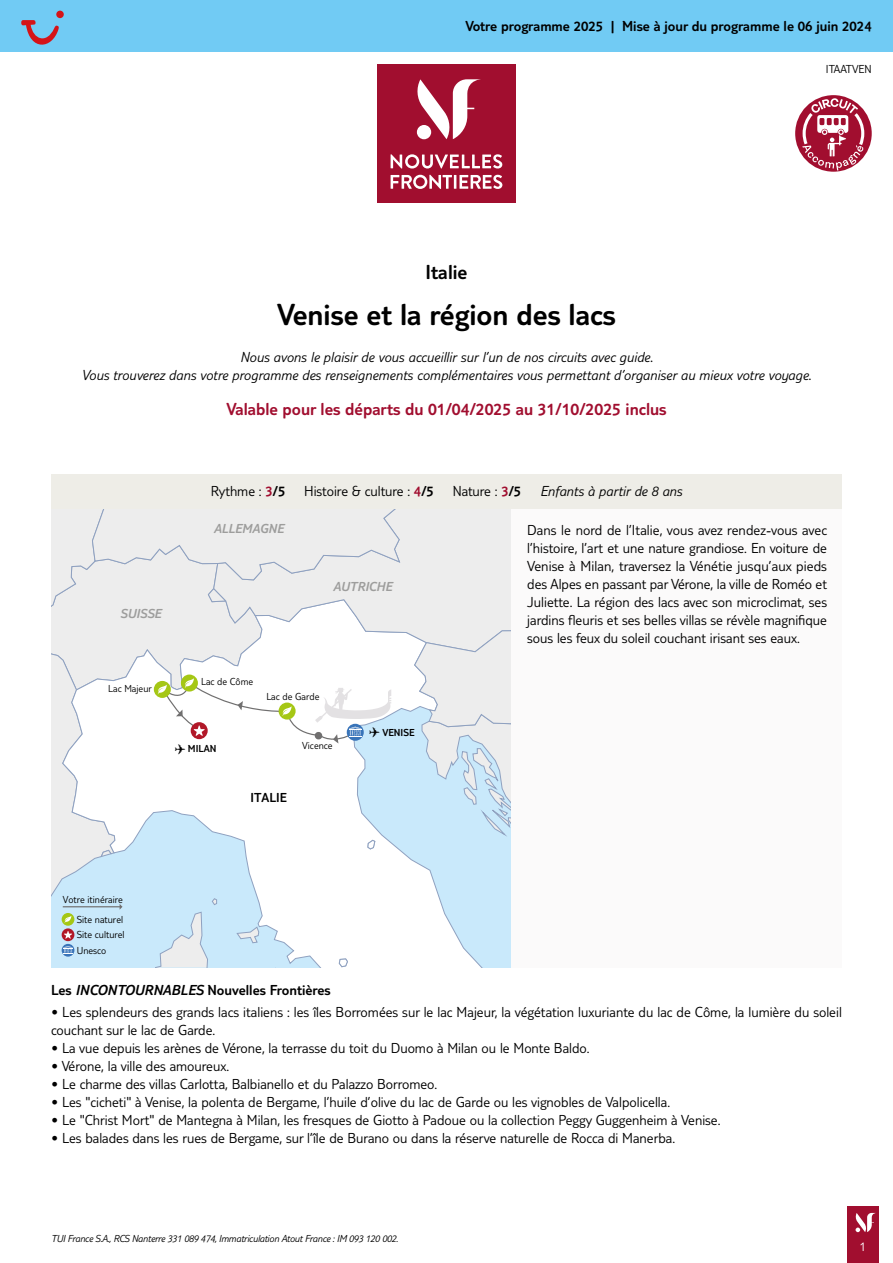
<style>
.page{position:relative;width:893px;height:1263px;background:#fff}
.page>*{position:absolute;margin:0;border:0;box-sizing:border-box;transform-origin:0 0}
.t1{font:300 31.5px "TUI Type";color:#000}
.t2{font:300 21px "TUI Type";color:#000}
.t3{font:300 18px "TUI Type";color:#a10e2f}
.t4{font:300 15px/18px "TUI Type";color:#000;text-align:justify}
.t5{font:italic 300 15px/18px "TUI Type";color:#000;text-align:center}
.t6{font:300 15px "TUI Type";color:#000}
.t7{font:italic 300 13.5px "TUI Type";color:#9d9d9c}
.t8{font:300 13.5px "TUI Type";color:#000}
.t9{font:300 13.5px "TUI Type";color:#fff}
.t10{font:300 12px "TUI Type";color:#000}
.t11{font:300 10.5px/20.2px "TUI Type";color:#000;text-align:right}
.t12{font:italic 300 10.5px "TUI Type";letter-spacing:-.02em;color:#000}
.t13{font:300 10.5px "TUI Type";color:#000}
.s1{color:#a10e2f}
.s2{font-style:inherit}
.s3{font-style:normal}
.s4{font-style:normal;color:#a10e2f}
.s5{font-style:italic}
</style>
<div class="page">
<div style="left:847px;top:1206px;width:32px;height:57px;background:#a10e2f"></div>
<svg style="left:855px;top:1213px;width:21px;height:19px"></svg>
<div style="left:51px;top:508px;width:791px;height:459px;background:#fbfafa"></div>
<div style="left:0;top:0;width:893px;height:51px;background:#71cbf4"></div>
<div style="left:377px;top:65px;width:139px;height:138px;background:#a10e2f"></div>
<svg style="left:391px;top:154px;width:111px;height:15px"></svg>
<svg style="left:391px;top:175px;width:111px;height:14px"></svg>
<svg style="left:416px;top:79px;width:65px;height:60px"></svg>
<svg style="left:51px;top:508px;width:459px;height:459px"></svg>
<div style="left:51px;top:474px;width:791px;height:34px;background:#eeede7"></div>
<svg style="left:21px;top:20px;width:38px;height:25px"></svg>
<div style="left:56px;top:11px;width:8px;height:7px;background:#d51317;border-radius:50%"></div>
<div style="left:795px;top:95px;width:77px;height:77px;background:#a10e2f;border-radius:50%"></div>
<svg style="left:801px;top:98px;width:65px;height:73px"></svg>
<p class="t6" style="left:465px;top:18px;width:408px">Votre programme 2025 | Mise à jour du programme le 06 juin 2024</p>
<p class="t10" style="left:826px;top:62px;width:47px">ITAATVEN</p>
<h2 class="t2" style="left:425px;top:260px;width:44px">Italie</h2>
<h1 class="t1" style="left:277px;top:297px;width:340px">Venise et la région des lacs</h1>
<p class="t5" style="left:82px;top:348px;width:731px">Nous avons le plaisir de vous accueillir sur l’un de nos circuits avec guide.<br>Vous trouverez dans votre programme des renseignements complémentaires vous permettant d’organiser au mieux votre voyage.</p>
<p class="t3" style="left:226px;top:398px;width:442px">Valable pour les départs du 01/04/2025 au 31/10/2025 inclus</p>
<p class="t7" style="left:120px;top:606px;width:43px">SUISSE</p>
<p class="t4" style="left:211px;top:482px;width:76px">Rythme : <span class="s1">3</span><span class="s2">/5</span></p>
<p class="t4" style="left:304px;top:482px;width:131px">Histoire &amp; culture : <span class="s1">4</span><span class="s2">/5</span></p>
<p class="t5" style="left:453px;top:482px;width:231px"><span class="s3">Nature :</span> <span class="s4">3</span><span class="s3">/5</span> Enfants à partir de 8 ans</p>
<p class="t7" style="left:214px;top:520px;width:72px">ALLEMAGNE</p>
<p class="t7" style="left:333px;top:579px;width:61px">AUTRICHE</p>
<p class="t4" style="left:527px;top:521px;width:301px">Dans le nord de l’Italie, vous avez rendez-vous avec l’histoire, l’art et une nature grandiose. En voiture de Venise à Milan, traversez la Vénétie jusqu’aux pieds des Alpes en passant par Vérone, la ville de Roméo et Juliette. La région des lacs avec son microclimat, ses jardins fleuris et ses belles villas se révèle magnifique sous les feux du soleil couchant irisant ses eaux.</p>
<p class="t11" style="left:108px;top:678px;width:45px">Lac Majeur</p>
<p class="t11" style="left:201px;top:671px;width:54px">Lac de Côme</p>
<p class="t11" style="left:266px;top:686px;width:55px">Lac de Garde</p>
<p class="t13" style="left:175px;top:743px;width:43px">✈ MILAN</p>
<p class="t11" style="left:302px;top:735px;width:32px">Vicence</p>
<p class="t13" style="left:369px;top:726px;width:47px">✈ VENISE</p>
<p class="t8" style="left:251px;top:789px;width:38px">ITALIE</p>
<p class="t11" style="left:63px;top:889px;width:62px">Votre itinéraire<br>Site naturel</p>
<p class="t11" style="left:77px;top:927px;width:49px;line-height:15.5px;text-align:left">Site culturel<br>Unesco</p>
<p class="t6" style="left:51px;top:981px;width:281px">Les <span class="s5">INCONTOURNABLES</span> Nouvelles Frontières</p>
<p class="t4" style="left:51px;top:1002px;width:792px">• Les splendeurs des grands lacs italiens : les îles Borromées sur le lac Majeur, la végétation luxuriante du lac de Côme, la lumière du soleil couchant sur le lac de Garde.</p>
<p class="t4" style="left:51px;top:1038px;width:540px">• La vue depuis les arènes de Vérone, la terrasse du toit du Duomo à Milan ou le Monte Baldo.</p>
<p class="t4" style="left:51px;top:1056px;width:180px">• Vérone, la ville des amoureux.</p>
<p class="t4" style="left:51px;top:1074px;width:388px">• Le charme des villas Carlotta, Balbianello et du Palazzo Borromeo.</p>
<p class="t4" style="left:51px;top:1092px;width:621px">• Les "cicheti" à Venise, la polenta de Bergame, l’huile d’olive du lac de Garde ou les vignobles de Valpolicella.</p>
<p class="t4" style="left:51px;top:1110px;width:671px">• Le "Christ Mort" de Mantegna à Milan, les fresques de Giotto à Padoue ou la collection Peggy Guggenheim à Venise.</p>
<p class="t4" style="left:51px;top:1128px;width:626px">• Les balades dans les rues de Bergame, sur l’île de Burano ou dans la réserve naturelle de Rocca di Manerba.</p>
<p class="t12" style="left:51px;top:1232px;width:349px">TUI France S.A., RCS Nanterre 331 089 474, Immatriculation Atout France : IM 093 120 002.</p>
<p class="t9" style="left:860px;top:1239px;width:8px">1</p>
</div>
